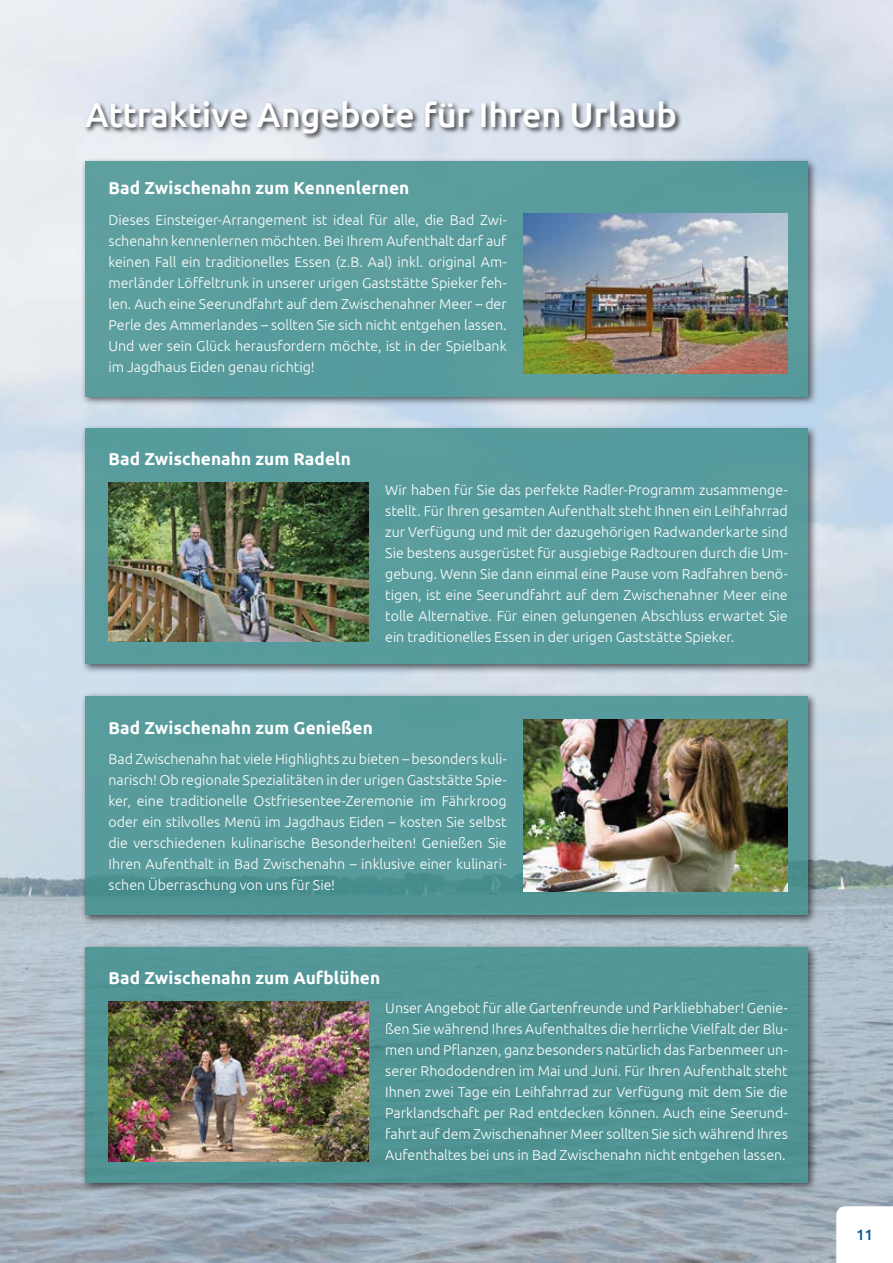
<style>
.page{position:relative;width:893px;height:1263px;background:#fff}
.page>*{position:absolute;margin:0;border:0;box-sizing:border-box;transform-origin:0 0}
.t1{font:500 34.5px "Ubuntu";letter-spacing:-.005em;color:#fff}
.t2{font:700 17.25px "Ubuntu";letter-spacing:.005em;color:#fff}
.t3{font:500 15px "Ubuntu";color:#005895}
.t4{font:300 14.25px/21px "Ubuntu";letter-spacing:-.005em;color:#fff;text-align:justify}
</style>
<div class="page">
<img style="left:0;top:0;width:893px;height:1263px">
<div style="left:81px;top:157px;width:737px;height:250px;background:#000;opacity:.75"></div>
<div style="left:85px;top:161px;width:723px;height:235px;background:#5b9d9e"></div>
<img style="left:524px;top:214px;width:264px;height:159px">
<div style="left:81px;top:424px;width:737px;height:250px;background:#000;opacity:.75"></div>
<div style="left:85px;top:429px;width:723px;height:235px;background:#589c9d"></div>
<img style="left:109px;top:482px;width:259px;height:160px">
<div style="left:81px;top:692px;width:737px;height:233px;background:#000;opacity:.75"></div>
<div style="left:85px;top:696px;width:723px;height:219px;background:linear-gradient(to bottom,#5b9e9f,#519596)"></div>
<img style="left:524px;top:719px;width:264px;height:172px">
<div style="left:84px;top:99px;width:598px;height:41px;background:#000;opacity:.75"></div>
<div style="left:81px;top:942px;width:737px;height:251px;background:#000;opacity:.75"></div>
<div style="left:85px;top:947px;width:723px;height:235px;background:#529596"></div>
<img style="left:109px;top:1002px;width:259px;height:159px">
<svg style="left:836px;top:1206px;width:57px;height:57px"></svg>
<h1 class="t1" style="left:85px;top:100px;width:593px">Attraktive Angebote für Ihren Urlaub</h1>
<p class="t2" style="left:109px;top:181px;width:302px">Bad Zwischenahn zum Kennenlernen</p>
<p class="t4" style="left:109px;top:210px;width:400px">Dieses Einsteiger-Arrangement ist ideal für alle, die Bad Zwi&shy;schenahn kennenlernen möchten. Bei Ihrem Aufenthalt darf auf keinen Fall ein traditionelles Essen (z.B. Aal) inkl. original Am&shy;merländer Löffeltrunk in unserer urigen Gaststätte Spieker feh&shy;len. Auch eine Seerundfahrt auf dem Zwischenahner Meer – der Perle des Ammerlandes – sollten Sie sich nicht entgehen lassen.<br>Und wer sein Glück herausfordern möchte, ist in der Spielbank im Jagdhaus Eiden genau richtig!</p>
<p class="t2" style="left:109px;top:451px;width:244px">Bad Zwischenahn zum Radeln</p>
<p class="t4" style="left:385px;top:480px;width:404px">Wir haben für Sie das perfekte Radler-Programm zusammenge&shy;stellt. Für Ihren gesamten Aufenthalt steht Ihnen ein Leihfahrrad zur Verfügung und mit der dazugehörigen Radwanderkarte sind Sie bestens ausgerüstet für ausgiebige Radtouren durch die Um&shy;gebung. Wenn Sie dann einmal eine Pause vom Radfahren benö&shy;tigen, ist eine Seerundfahrt auf dem Zwischenahner Meer eine tolle Alternative. Für einen gelungenen Abschluss erwartet Sie ein traditionelles Essen in der urigen Gaststätte Spieker.</p>
<p class="t2" style="left:109px;top:720px;width:266px">Bad Zwischenahn zum Genießen</p>
<p class="t4" style="left:109px;top:750px;width:400px">Bad Zwischenahn hat viele Highlights zu bieten – besonders kuli&shy;narisch! Ob regionale Spezialitäten in der urigen Gaststätte Spie&shy;ker, eine traditionelle Ostfriesentee-Zeremonie im Fährkroog oder ein stilvolles Menü im Jagdhaus Eiden – kosten Sie selbst die verschiedenen kulinarische Besonderheiten! Genießen Sie Ihren Aufenthalt in Bad Zwischenahn – inklusive einer kulinari&shy;schen Überraschung von uns für Sie!</p>
<p class="t2" style="left:109px;top:971px;width:273px">Bad Zwischenahn zum Aufblühen</p>
<p class="t4" style="left:385px;top:998px;width:404px">Unser Angebot für alle Gartenfreunde und Parkliebhaber! Genie&shy;ßen Sie während Ihres Aufenthaltes die herrliche Vielfalt der Blu&shy;men und Pflanzen, ganz besonders natürlich das Farbenmeer un&shy;serer Rhododendren im Mai und Juni. Für Ihren Aufenthalt steht Ihnen zwei Tage ein Leihfahrrad zur Verfügung mit dem Sie die Parklandschaft per Rad entdecken können. Auch eine Seerund&shy;fahrt auf dem Zwischenahner Meer sollten Sie sich während Ihres Aufenthaltes bei uns in Bad Zwischenahn nicht entgehen lassen.</p>
<p class="t3" style="left:856px;top:1228px;width:18px">11</p>
</div>
